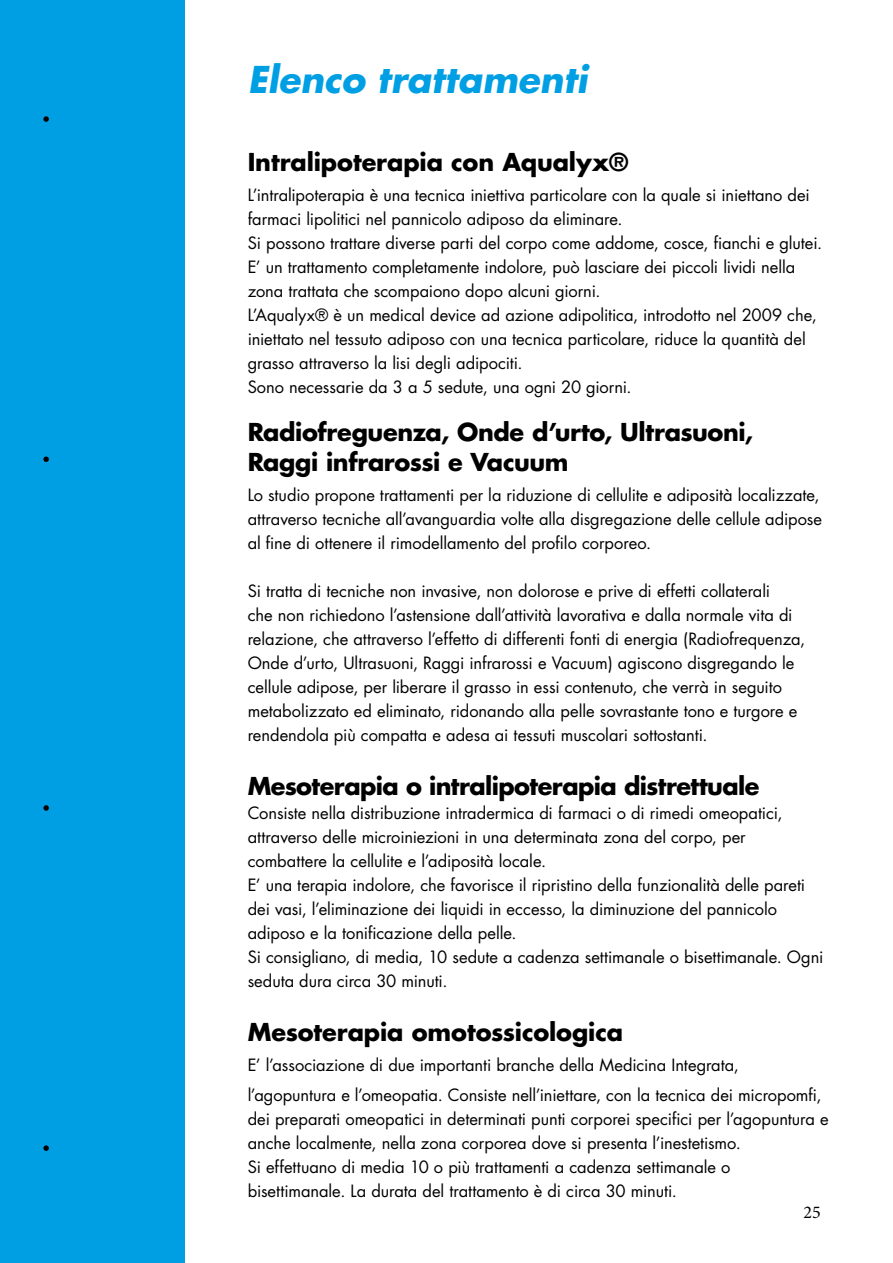
<style>
.page{position:relative;width:893px;height:1263px;background:#fff}
.page>*{position:absolute;margin:0;border:0;box-sizing:border-box;transform-origin:0 0}
.t1{font:italic 700 36px "Futura";color:#009fe3}
.t2{font:700 24px/30px "Futura";letter-spacing:-.015em;color:#000}
.t3{font:18px "Minion Pro";color:#000}
.t4{font:16.5px/24px "Futura";letter-spacing:-.005em;color:#000}
</style>
<div class="page">
<div style="left:0;top:0;width:185px;height:1263px;background:#009fe3"></div>
<div style="left:43px;top:116px;width:7px;height:7px;background:#000;border-radius:50%"></div>
<div style="left:42px;top:115px;width:8px;height:8px;border:2px solid #009fe3;border-radius:50%"></div>
<div style="left:43px;top:804px;width:7px;height:7px;background:#000;border-radius:50%"></div>
<div style="left:42px;top:804px;width:8px;height:8px;border:2px solid #009fe3;border-radius:50%"></div>
<div style="left:43px;top:456px;width:7px;height:7px;background:#000;border-radius:50%"></div>
<div style="left:42px;top:455px;width:8px;height:8px;border:2px solid #009fe3;border-radius:50%"></div>
<div style="left:43px;top:1145px;width:7px;height:7px;background:#000;border-radius:50%"></div>
<div style="left:42px;top:1144px;width:8px;height:8px;border:2px solid #009fe3;border-radius:50%"></div>
<h1 class="t1" style="left:248px;top:55px;width:341px">Elenco trattamenti</h1>
<h2 class="t2" style="left:248px;top:146px;width:382px">Intralipoterapia con Aqualyx®</h2>
<p class="t4" style="left:248px;top:183px;width:576px">L’intralipoterapia è una tecnica iniettiva particolare con la quale si iniettano dei farmaci lipolitici nel pannicolo adiposo da eliminare.<br>Si possono trattare diverse parti del corpo come addome, cosce, fianchi e glutei.<br>E’ un trattamento completamente indolore, può lasciare dei piccoli lividi nella zona trattata che scompaiono dopo alcuni giorni.<br>L’Aqualyx® è un medical device ad azione adipolitica, introdotto nel 2009 che, iniettato nel tessuto adiposo con una tecnica particolare, riduce la quantità del grasso attraverso la lisi degli adipociti.<br>Sono necessarie da 3 a 5 sedute, una ogni 20 giorni.</p>
<h2 class="t2" style="left:248px;top:416px;width:507px">Radiofreguenza, Onde d’urto, Ultrasuoni,<br>Raggi infrarossi e Vacuum</h2>
<p class="t4" style="left:248px;top:483px;width:576px">Lo studio propone trattamenti per la riduzione di cellulite e adiposità localizzate, attraverso tecniche all’avanguardia volte alla disgregazione delle cellule adipose al fine di ottenere il rimodellamento del profilo corporeo.</p>
<p class="t4" style="left:248px;top:579px;width:559px">Si tratta di tecniche non invasive, non dolorose e prive di effetti collaterali<br>che non richiedono l’astensione dall’attività lavorativa e dalla normale vita di relazione, che attraverso l’effetto di differenti fonti di energia (Radiofrequenza, Onde d’urto, Ultrasuoni, Raggi infrarossi e Vacuum) agiscono disgregando le cellule adipose, per liberare il grasso in essi contenuto, che verrà in seguito metabolizzato ed eliminato, ridonando alla pelle sovrastante tono e turgore e rendendola più compatta e adesa ai tessuti muscolari sottostanti.</p>
<h2 class="t2" style="left:248px;top:770px;width:513px">Mesoterapia o intralipoterapia distrettuale</h2>
<p class="t4" style="left:248px;top:801px;width:577px">Consiste nella distribuzione intradermica di farmaci o di rimedi omeopatici, attraverso delle microiniezioni in una determinata zona del corpo, per combattere la cellulite e l’adiposità locale.<br>E’ una terapia indolore, che favorisce il ripristino della funzionalità delle pareti dei vasi, l’eliminazione dei liquidi in eccesso, la diminuzione del pannicolo adiposo e la tonificazione della pelle.<br>Si consigliano, di media, 10 sedute a cadenza settimanale o bisettimanale. Ogni seduta dura circa 30 minuti.</p>
<h2 class="t2" style="left:248px;top:1016px;width:377px">Mesoterapia omotossicologica</h2>
<p class="t4" style="left:248px;top:1050px;width:575px;line-height:30px">E’ l’associazione di due importanti branche della Medicina Integrata, l’agopuntura e l’omeopatia. Consiste nell’iniettare, con la tecnica dei micropomfi,</p>
<p class="t4" style="left:248px;top:1107px;width:582px">dei preparati omeopatici in determinati punti corporei specifici per l’agopuntura e anche localmente, nella zona corporea dove si presenta l’inestetismo.<br>Si effettuano di media 10 o più trattamenti a cadenza settimanale o bisettimanale. La durata del trattamento è di circa 30 minuti.</p>
<p class="t3" style="left:803px;top:1200px;width:19px">25</p>
</div>
